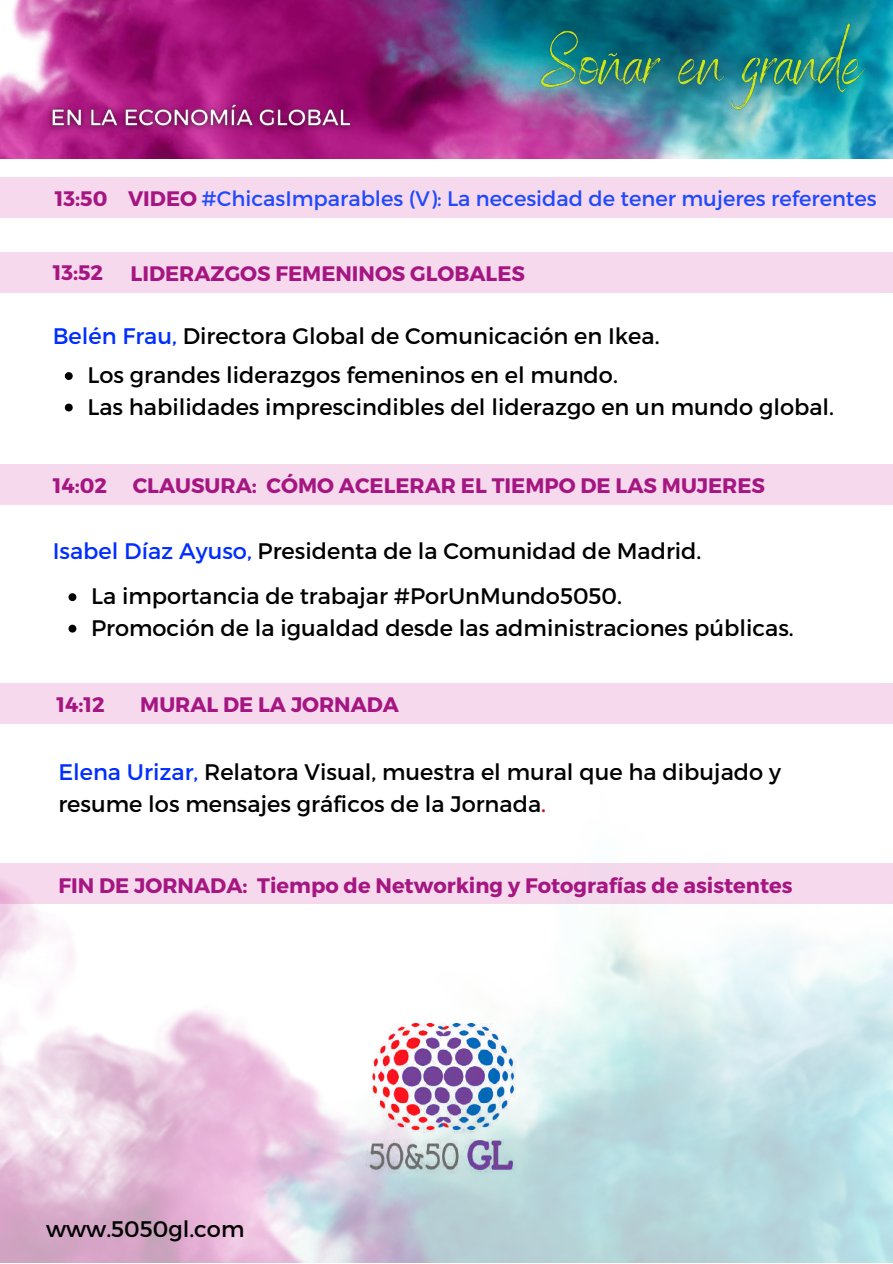
<style>
.page{position:relative;width:893px;height:1264px;background:#fff}
.page>*{position:absolute;margin:0;border:0;box-sizing:border-box;transform-origin:0 0}
.t1{font:22.5px/31.5px "Montserrat";color:#000}
.t2{font:700 21px "Montserrat";color:#a61682}
.t3{font:21px "Montserrat";color:#2049ff}
.s1{font-weight:700;color:#a61682}
.s2{color:#002eff}
.s3{color:#c80b22}
</style>
<div class="page">
<img style="left:0;top:0;width:166px;height:159px">
<img style="left:166px;top:0;width:726px;height:159px">
<img style="left:510px;top:0;width:382px;height:157px">
<img style="left:41px;top:93px;width:320px;height:48px">
<div style="left:0;top:252px;width:892px;height:40px;background:#f6d9ec"></div>
<svg style="left:65px;top:372px;width:8px;height:8px"></svg>
<svg style="left:65px;top:403px;width:8px;height:8px"></svg>
<div style="left:0;top:177px;width:892px;height:41px;background:#f6d9ec"></div>
<div style="left:0;top:464px;width:892px;height:41px;background:#f6d9ec"></div>
<div style="left:0;top:683px;width:892px;height:40px;background:#f6d9ec"></div>
<div style="left:0;top:863px;width:892px;height:40px;background:#f6d9ec"></div>
<img style="left:302px;top:1023px;width:280px;height:151px">
<svg style="left:68px;top:593px;width:8px;height:8px"></svg>
<svg style="left:68px;top:624px;width:8px;height:8px"></svg>
<p class="t3" style="left:55px;top:185px;width:823px"><span class="s1">13:50 VIDEO</span> #ChicasImparables (V): La necesidad de tener mujeres referentes</p>
<p class="t2" style="left:53px;top:259px;width:52px">13:52</p>
<p class="t2" style="left:131px;top:259px;width:396px">LIDERAZGOS FEMENINOS GLOBALES</p>
<p class="t1" style="left:53px;top:319px;width:608px"><span class="s2">Belén Frau,</span> Directora Global de Comunicación en Ikea.</p>
<p class="t1" style="left:87px;top:358px;width:748px">Los grandes liderazgos femeninos en el mundo.<br>Las habilidades imprescindibles del liderazgo en un mundo global.</p>
<p class="t2" style="left:53px;top:472px;width:56px">14:02</p>
<p class="t2" style="left:133px;top:471px;width:634px">CLAUSURA: CÓMO ACELERAR EL TIEMPO DE LAS MUJERES</p>
<p class="t1" style="left:91px;top:527px;width:612px;line-height:45.6px;text-indent:-38px"><span class="s2">Isabel Díaz Ayuso,</span> Presidenta de la Comunidad de Madrid.<br>La importancia de trabajar #PorUnMundo5050.</p>
<p class="t1" style="left:91px;top:611px;width:704px">Promoción de la igualdad desde las administraciones públicas.</p>
<p class="t2" style="left:57px;top:691px;width:50px">14:12</p>
<p class="t2" style="left:140px;top:690px;width:260px">MURAL DE LA JORNADA</p>
<p class="t1" style="left:58px;top:755px;width:724px"><span class="s2">Elena Urizar,</span> Relatora Visual, muestra el mural que ha dibujado y resume los mensajes gráficos de la Jornada<span class="s3">.</span></p>
<p class="t2" style="left:58px;top:871px;width:735px">FIN DE JORNADA: Tiempo de Networking y Fotografías de asistentes</p>
<p class="t1" style="left:46px;top:1212px;width:200px">www.5050gl.com</p>
</div>
